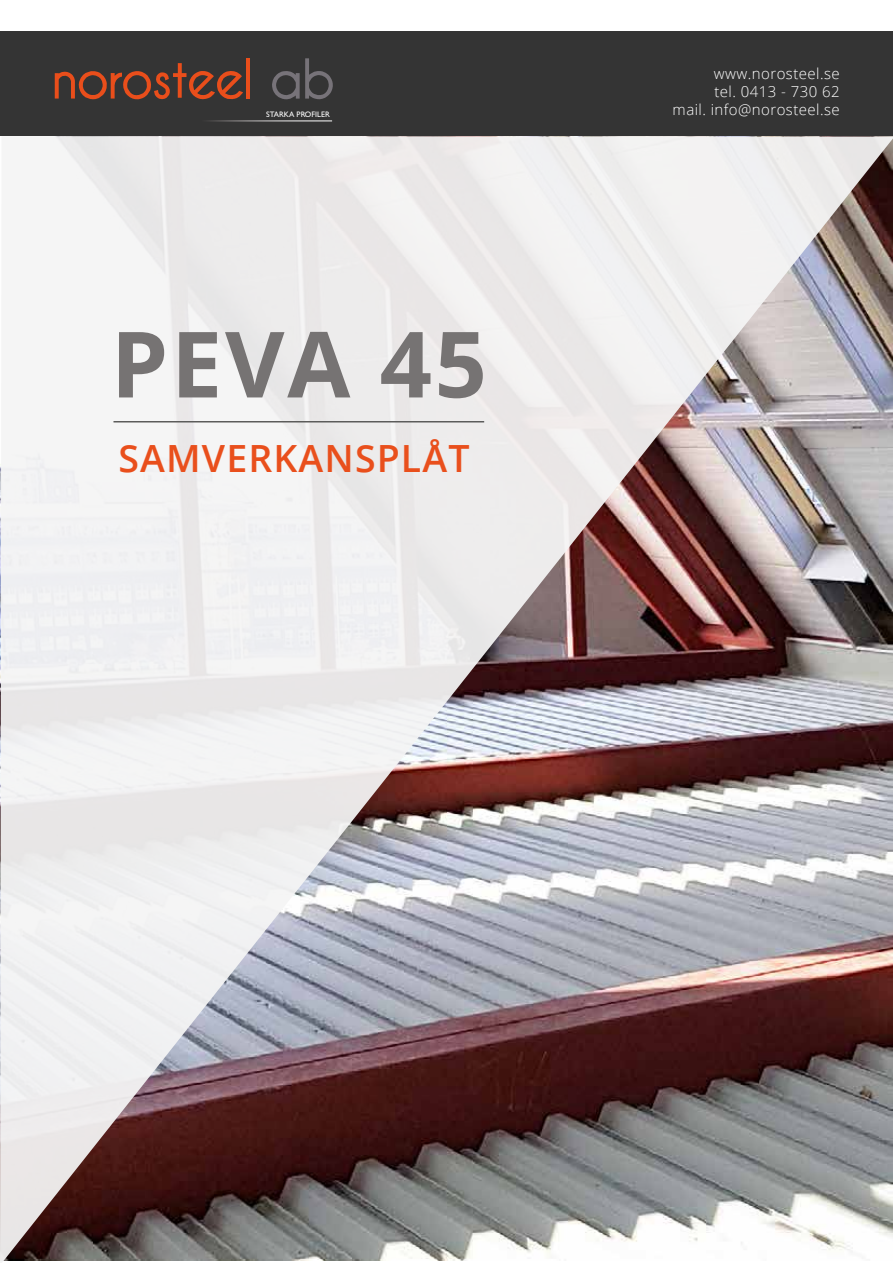
<style>
.page{position:relative;width:893px;height:1263px;background:#fff}
.page>*{position:absolute;margin:0;border:0;box-sizing:border-box;transform-origin:0 0}
.t1{font:700 91.5px "Open Sans";letter-spacing:.03em;color:#767373}
.t2{font:600 37.5px "Open Sans";letter-spacing:.03em;color:#e94f1c}
.t3{font:300 15px/18px "Open Sans";letter-spacing:.03em;color:#fff;text-align:right}
.t4{font:7.95px "Gill Sans";color:#fff}
</style>
<div class="page">
<img style="left:0;top:136px;width:893px;height:1125px">
<hr style="left:113px;top:421px;width:371px;height:1px;background:#5c5c5b">
<div style="left:0;top:31px;width:893px;height:105px;background:#343434"></div>
<hr style="left:200px;top:121px;width:132px;height:1px;background:#fff">
<hr style="left:246px;top:58px;width:4px;height:40px;background:#e94e1b">
<svg style="left:55px;top:63px;width:188px;height:37px"></svg>
<svg style="left:272px;top:58px;width:61px;height:42px"></svg>
<p class="t4" style="left:266px;top:109px;width:65px">STARKA PROFILER</p>
<h1 class="t1" style="left:111px;top:300px;width:378px">PEVA 45</h1>
<h2 class="t2" style="left:119px;top:433px;width:353px">SAMVERKANSPLÅT</h2>
<p class="t3" style="left:673px;top:64px;width:169px">www.norosteel.se<br>tel. 0413 - 730 62<br>mail. info@norosteel.se</p>
</div>
